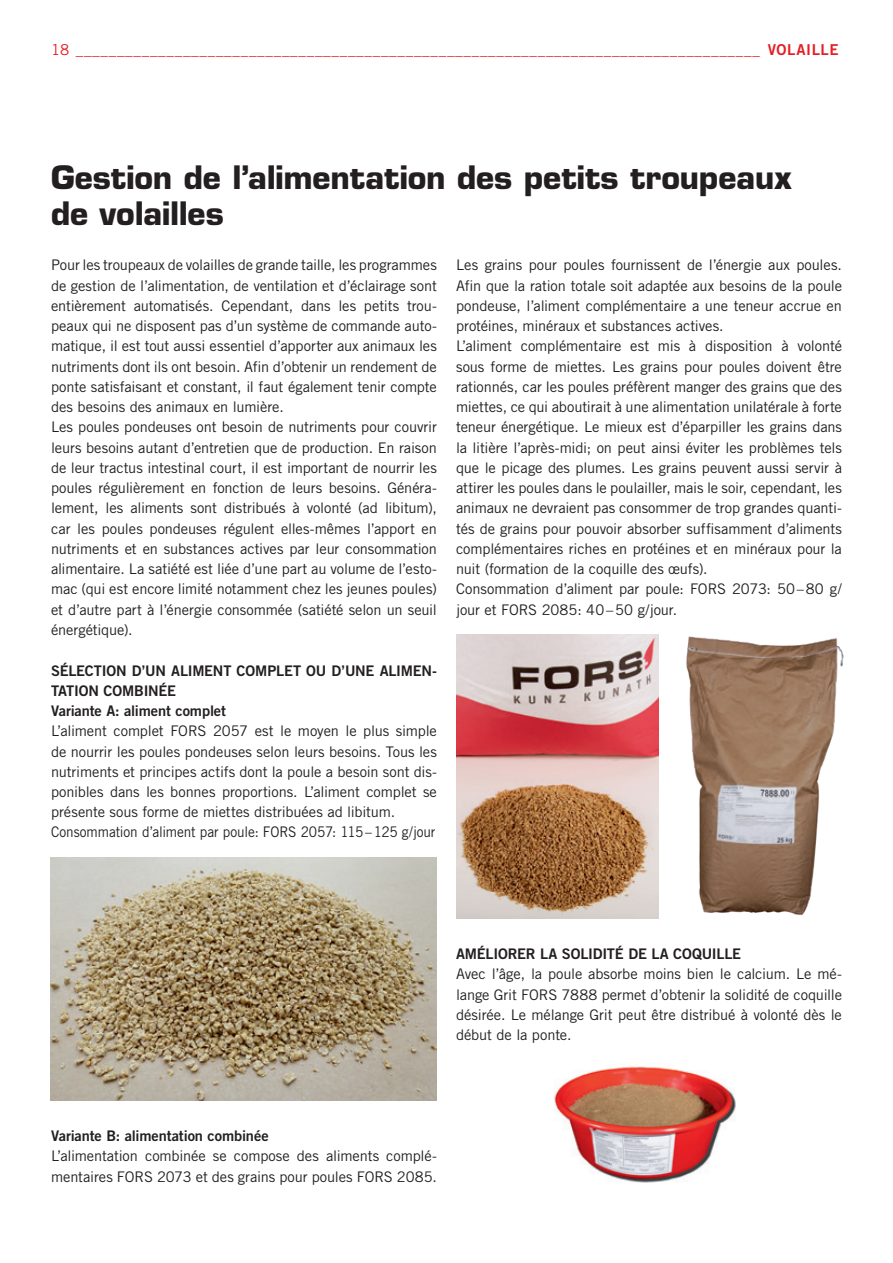
<style>
.page{position:relative;width:893px;height:1263px;background:#fff}
.page>*{position:absolute;margin:0;border:0;box-sizing:border-box;transform-origin:0 0}
.t1{font:700 31.5px/36px "Eurostile LT";letter-spacing:-.005em;color:#231f20}
.t2{font:15px "Trade Gothic LT";color:#e41f25}
.t3{font:14.7px/20.2px "Trade Gothic LT";letter-spacing:-.01em;color:#231f20}
.t4{font:14.7px/20.2px "Trade Gothic LT Bold Two";letter-spacing:-.01em;color:#231f20}
.s1{font-family:"Trade Gothic LT Bold Two"}
</style>
<div class="page">
<img style="left:456px;top:635px;width:203px;height:283px">
<img style="left:554px;top:1066px;width:182px;height:117px">
<img style="left:686px;top:636px;width:158px;height:279px">
<img style="left:51px;top:858px;width:386px;height:243px">
<p class="t2" style="left:51px;top:40px;width:789px">18 ___________________________________________________________________________________ <span class="s1">VOLAILLE</span></p>
<h1 class="t1" style="left:51px;top:160px;width:742px">Gestion de l’alimentation des petits troupeaux de volailles</h1>
<p class="t3" style="left:51px;top:255px;width:387px">Pour les troupeaux de volailles de grande taille, les programmes de gestion de l’alimentation, de ventilation et d’éclairage sont entièrement automatisés. Cependant, dans les petits trou&shy;peaux qui ne disposent pas d’un système de commande auto&shy;matique, il est tout aussi essentiel d’apporter aux animaux les nutriments dont ils ont besoin. Afin d’obtenir un rendement de ponte satisfaisant et constant, il faut également tenir compte des besoins des animaux en lumière.<br>Les poules pondeuses ont besoin de nutriments pour couvrir leurs besoins autant d’entretien que de production. En raison de leur tractus intestinal court, il est important de nourrir les poules régulièrement en fonction de leurs besoins. Généra&shy;lement, les aliments sont distribués à volonté (ad libitum), car les poules pondeuses régulent elles-mêmes l’apport en nutriments et en substances actives par leur consommation alimentaire. La satiété est liée d’une part au volume de l’esto&shy;mac (qui est encore limité notamment chez les jeunes poules) et d’autre part à l’énergie consommée (satiété selon un seuil énergétique).</p>
<p class="t4" style="left:51px;top:660px;width:387px">SÉLECTION D’UN ALIMENT COMPLET OU D’UNE ALIMEN-<br>TATION COMBINÉE<br>Variante A: aliment complet</p>
<p class="t3" style="left:51px;top:721px;width:387px">L’aliment complet FORS 2057 est le moyen le plus simple de nourrir les poules pondeuses selon leurs besoins. Tous les nutriments et principes actifs dont la poule a besoin sont dis&shy;ponibles dans les bonnes proportions. L’aliment complet se présente sous forme de miettes distribuées ad libitum.<br>Consommation d’aliment par poule: FORS 2057: 115–125 g/jour</p>
<p class="t3" style="left:456px;top:255px;width:387px">Les grains pour poules fournissent de l’énergie aux poules.<br>Afin que la ration totale soit adaptée aux besoins de la poule pondeuse, l’aliment complémentaire a une teneur accrue en protéines, minéraux et substances actives.<br>L’aliment complémentaire est mis à disposition à volonté sous forme de miettes. Les grains pour poules doivent être rationnés, car les poules préfèrent manger des grains que des miettes, ce qui aboutirait à une alimentation unilatérale à forte teneur énergétique. Le mieux est d’éparpiller les grains dans la litière l’après-midi; on peut ainsi éviter les problèmes tels que le picage des plumes. Les grains peuvent aussi servir à attirer les poules dans le poulailler, mais le soir, cependant, les animaux ne devraient pas consommer de trop grandes quanti&shy;tés de grains pour pouvoir absorber suffisamment d’aliments complémentaires riches en protéines et en minéraux pour la nuit (formation de la coquille des œufs).<br>Consommation d’aliment par poule: FORS 2073: 50–80 g/ jour et FORS 2085: 40–50 g/jour.</p>
<p class="t4" style="left:456px;top:943px;width:287px">AMÉLIORER LA SOLIDITÉ DE LA COQUILLE</p>
<p class="t3" style="left:456px;top:964px;width:387px;text-align:justify">Avec l’âge, la poule absorbe moins bien le calcium. Le mé&shy;lange Grit FORS 7888 permet d’obtenir la solidité de coquille désirée. Le mélange Grit peut être distribué à volonté dès le début de la ponte.</p>
<p class="t4" style="left:51px;top:1125px;width:219px">Variante B: alimentation combinée</p>
<p class="t3" style="left:51px;top:1146px;width:387px">L’alimentation combinée se compose des aliments complé&shy;mentaires FORS 2073 et des grains pour poules FORS 2085.</p>
</div>
